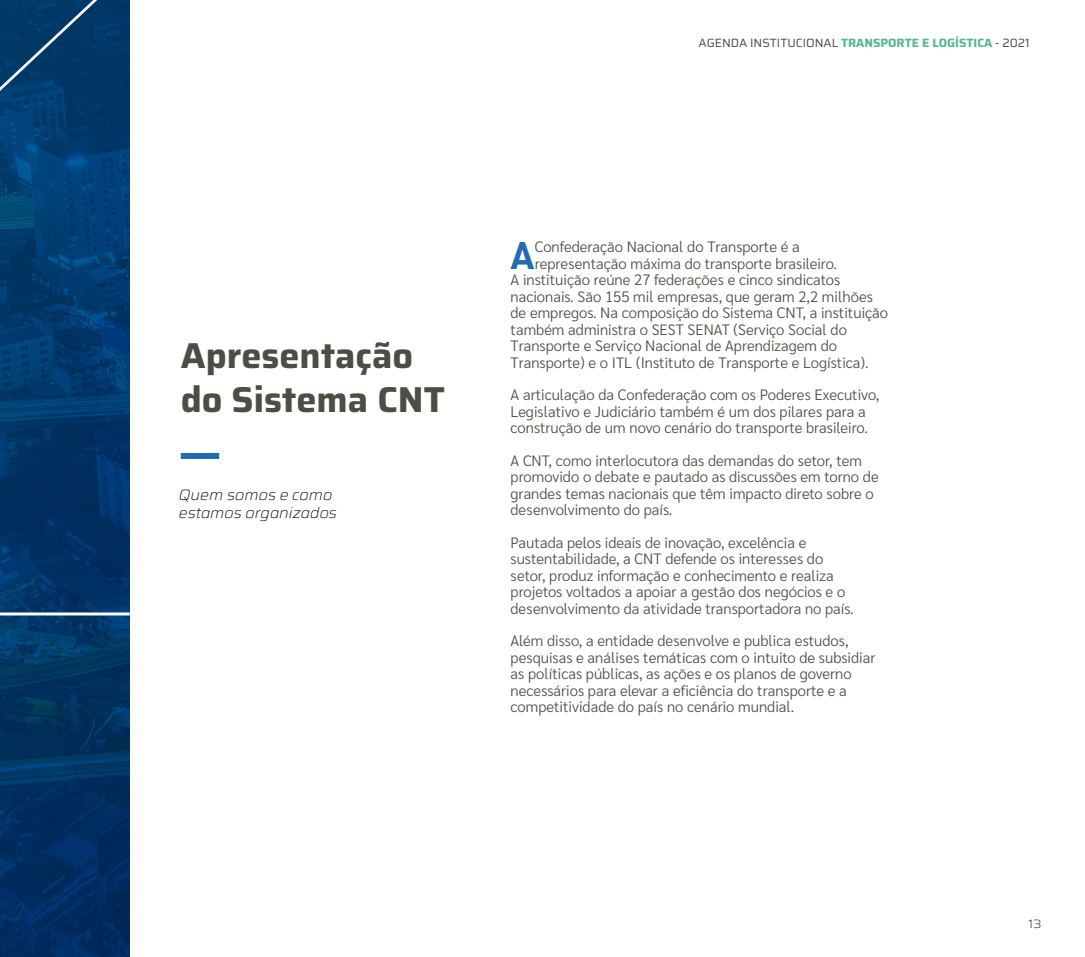
<style>
.page{position:relative;width:1085px;height:957px;background:#fff}
.page>*{position:absolute;margin:0;border:0;box-sizing:border-box;transform-origin:0 0}
.t1{font:700 38.55px "Sarabun";color:#226bb3}
.t2{font:700 36px/43.2px "Saira";color:#4a4e43}
.t3{font:300 15px/16.5px "Sarabun";color:#4a4e43}
.t4{font:italic 200 15px/18px "Saira Semi Expanded";color:#000}
.t5{font:12px "Saira";color:#4a4e43}
.t6{font:200 12px "Saira Expanded";color:#000}
.s1{font-weight:700;color:#55b893}
</style>
<div class="page">
<img style="left:0;top:431px;width:130px;height:180px">
<svg style="left:0;top:0;width:130px;height:431px;background:#013d70"></svg>
<svg style="left:0;top:611px;width:130px;height:346px;background:#023262"></svg>
<div style="left:181px;top:453px;width:38px;height:6px;background:#226bb3"></div>
<p class="t5" style="left:698px;top:33px;width:332px">AGENDA INSTITUCIONAL <span class="s1">TRANSPORTE E LOGÍSTICA</span> - 2021</p>
<h2 class="t2" style="left:181px;top:333px;width:265px">Apresentação do Sistema CNT</h2>
<p class="t4" style="left:179px;top:485px;width:160px">Quem somos e como estamos organizados</p>
<h1 class="t1" style="left:510px;top:233px;width:26px">A</h1>
<p class="t3" style="left:534px;top:239px;width:266px">Confederação Nacional do Transporte é a</p>
<p class="t3" style="left:534px;top:255px;width:304px">representação máxima do transporte brasileiro.</p>
<p class="t3" style="left:510px;top:272px;width:331px">A instituição reúne 27 federações e cinco sindicatos</p>
<p class="t3" style="left:510px;top:288px;width:364px">nacionais. São 155 mil empresas, que geram 2,2 milhões</p>
<p class="t3" style="left:510px;top:305px;width:379px">de empregos. Na composição do Sistema CNT, a instituição</p>
<p class="t3" style="left:510px;top:321px;width:338px">também administra o SEST SENAT (Serviço Social do</p>
<p class="t3" style="left:510px;top:338px;width:328px">Transporte e Serviço Nacional de Aprendizagem do</p>
<p class="t3" style="left:510px;top:354px;width:359px">Transporte) e o ITL (Instituto de Transporte e Logística).</p>
<p class="t3" style="left:510px;top:387px;width:370px">A articulação da Confederação com os Poderes Executivo,<br>Legislativo e Judiciário também é um dos pilares para a construção de um novo cenário do transporte brasileiro.</p>
<p class="t3" style="left:510px;top:452px;width:369px">A CNT, como interlocutora das demandas do setor, tem promovido o debate e pautado as discussões em torno de grandes temas nacionais que têm impacto direto sobre o desenvolvimento do país.</p>
<p class="t3" style="left:510px;top:534px;width:345px">Pautada pelos ideais de inovação, excelência e sustentabilidade, a CNT defende os interesses do setor, produz informação e conhecimento e realiza projetos voltados a apoiar a gestão dos negócios e o desenvolvimento da atividade transportadora no país.</p>
<p class="t3" style="left:510px;top:633px;width:366px">Além disso, a entidade desenvolve e publica estudos, pesquisas e análises temáticas com o intuito de subsidiar as políticas públicas, as ações e os planos de governo necessários para elevar a eficiência do transporte e a competitividade do país no cenário mundial.</p>
<p class="t6" style="left:1027px;top:914px;width:15px">13</p>
</div>
